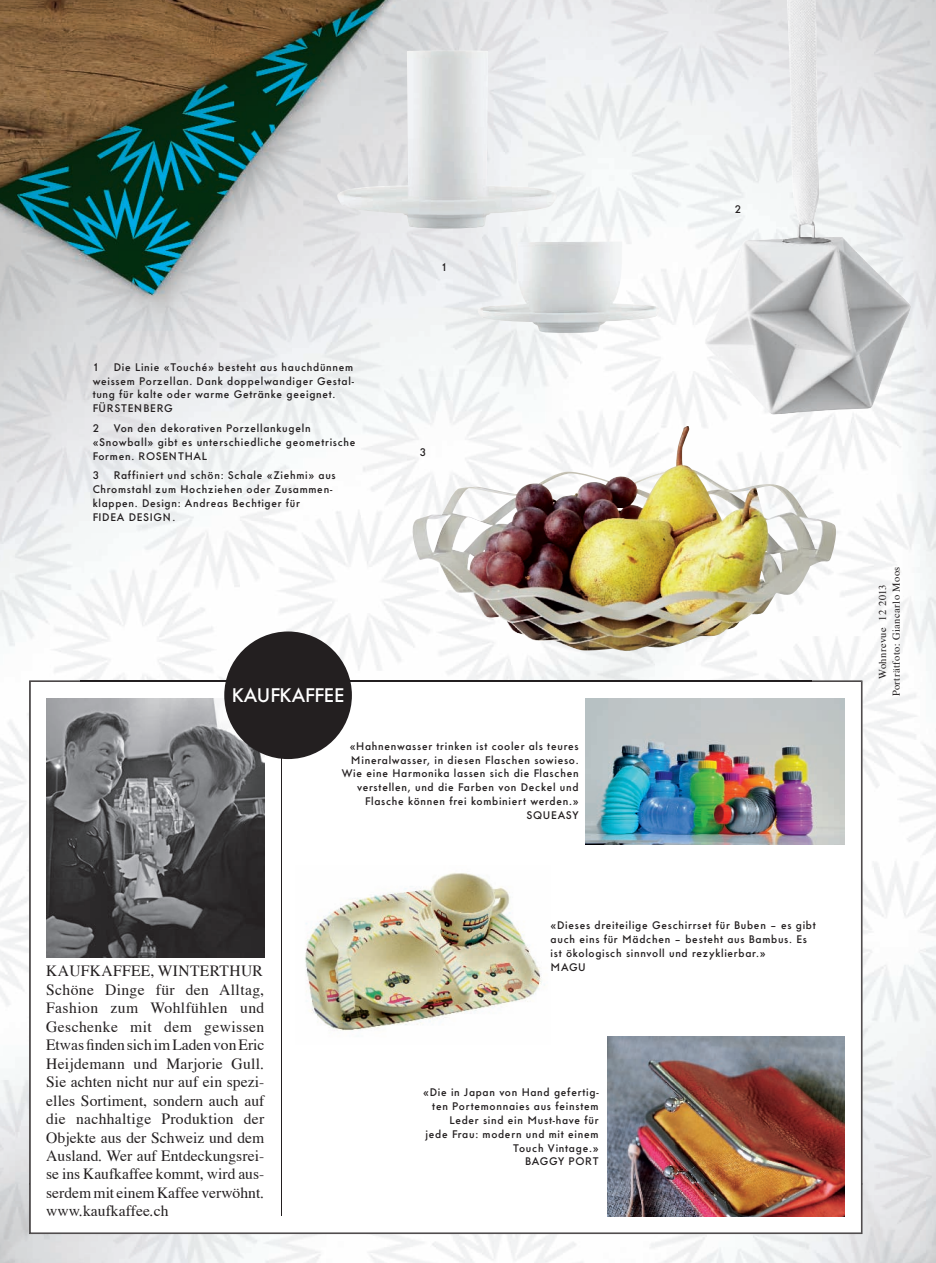
<style>
.page{position:relative;width:936px;height:1263px;background:#fff}
.page>*{position:absolute;margin:0;border:0;box-sizing:border-box;transform-origin:0 0}
.t1{font:20.55px "Urdorf PRL";color:#fff}
.t2{font:15.6px/18.5px "Times WR";color:#231f20;text-align:justify}
.t3{font:11.55px/13.8px "Urdorf PRL";letter-spacing:.06em;color:#231f20}
.t4{font:10.5px/13.5px "Times WR";letter-spacing:.04em;color:#231f20;text-align:center}
</style>
<div class="page">
<img style="left:0;top:0;width:935px;height:1263px">
<img style="left:29px;top:1184px;width:833px;height:50px">
<img style="left:811px;top:680px;width:51px;height:504px">
<img style="left:29px;top:680px;width:51px;height:504px">
<img style="left:80px;top:680px;width:731px;height:1px">
<svg style="left:30px;top:681px;width:831px;height:552px"></svg>
<img style="left:46px;top:699px;width:218px;height:258px">
<hr style="left:281px;top:699px;width:1px;height:516px;background:#231f20">
<img style="left:296px;top:865px;width:254px;height:180px">
<img style="left:585px;top:699px;width:259px;height:145px">
<img style="left:607px;top:1036px;width:237px;height:180px">
<div style="left:224px;top:631px;width:128px;height:128px;background:#231f20;border-radius:50%"></div>
<img style="left:477px;top:242px;width:183px;height:91px">
<img style="left:336px;top:51px;width:221px;height:177px">
<img style="left:786px;top:0;width:26px;height:122px">
<img style="left:407px;top:426px;width:432px;height:225px">
<p class="t3" style="left:93px;top:360px;width:263px;text-indent:21px">Die Linie «Touché» besteht aus hauchdünnem weissem Porzellan. Dank doppelwandiger Gestal&shy;tung für kalte oder warme Getränke geeignet.<br>FÜRSTENBERG</p>
<p class="t3" style="left:93px;top:421px;width:8px">2</p>
<p class="t3" style="left:93px;top:360px;width:7px">1</p>
<p class="t3" style="left:93px;top:421px;width:264px;text-indent:21px">Von den dekorativen Porzellankugeln «Snowball» gibt es unterschiedliche geometrische<br>Formen. ROSENTHAL</p>
<p class="t3" style="left:93px;top:469px;width:8px">3</p>
<p class="t3" style="left:93px;top:469px;width:244px;text-indent:21px">Raffiniert und schön: Schale «Ziehmi» aus Chromstahl zum Hochziehen oder Zusammen&shy;klappen. Design: Andreas Bechtiger für<br>FIDEA DESIGN.</p>
<p class="t3" style="left:441px;top:260px;width:7px">1</p>
<p class="t3" style="left:420px;top:446px;width:8px">3</p>
<p class="t1" style="left:232px;top:683px;width:114px">KAUFKAFFEE</p>
<p class="t3" style="left:341px;top:739px;width:238px;text-align:right">«Hahnenwasser trinken ist cooler als teures Mineralwasser, in diesen Flaschen sowieso.<br>Wie eine Harmonika lassen sich die Flaschen verstellen, und die Farben von Deckel und Flasche können frei kombiniert werden.» SQUEASY</p>
<p class="t3" style="left:734px;top:203px;width:8px">2</p>
<p class="t2" style="left:46px;top:962px;width:220px">KAUFKAFFEE, WINTERTHUR Schöne Dinge für den Alltag, Fashion zum Wohlfühlen und Geschenke mit dem gewissen Etwas finden sich im Laden von Eric Heijdemann und Marjorie Gull.<br>Sie achten nicht nur auf ein spezi&shy;elles Sortiment, sondern auch auf die nachhaltige Produktion der Objekte aus der Schweiz und dem Ausland. Wer auf Entdeckungsrei&shy;se ins Kaufkaffee kommt, wird aus&shy;serdem mit einem Kaffee verwöhnt. www.kaufkaffee.ch</p>
<p class="t3" style="left:550px;top:918px;width:267px">«Dieses dreiteilige Geschirrset für Buben – es gibt auch eins für Mädchen – besteht aus Bambus. Es ist ökologisch sinnvoll und rezyklierbar.»<br>MAGU</p>
<p class="t3" style="left:423px;top:1086px;width:177px;text-align:right">«Die in Japan von Hand gefertig&shy;ten Portemonnaies aus feinstem<br>Leder sind ein Must-have für<br>jede Frau: modern und mit einem<br>Touch Vintage.»<br>BAGGY PORT</p>
<p class="t4" style="left:875px;top:696px;width:131px;rotate:-90deg">Wohnrevue 12 2013<br>Porträtfoto: Giancarlo Moos</p>
</div>
